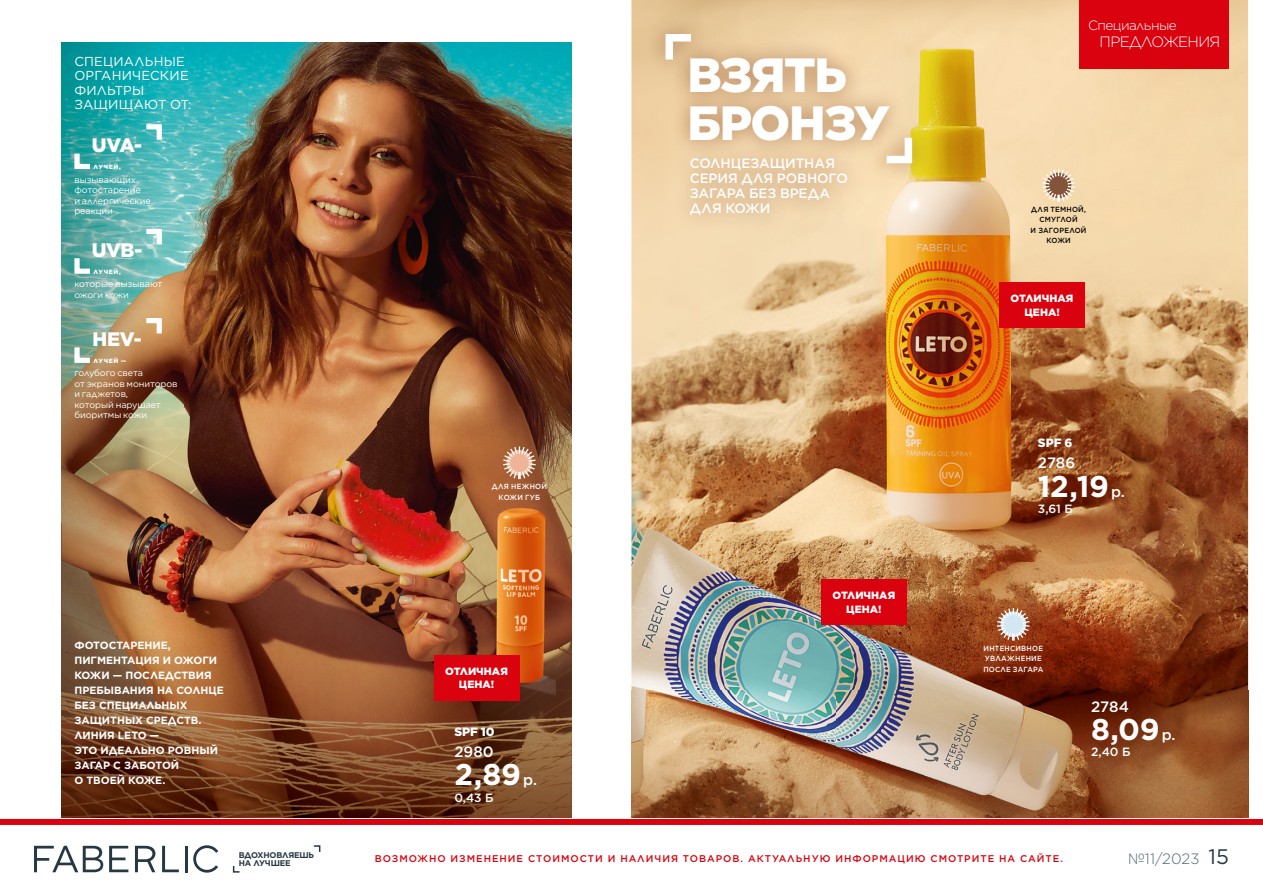
<style>
.page{position:relative;width:1263px;height:893px;background:#fff}
.page>*{position:absolute;margin:0;border:0;box-sizing:border-box;transform-origin:0 0}
.t1{font:900 48px/48px "Gotham";letter-spacing:-.03em;color:#fff}
.t2{font:700 30px "Gotham";letter-spacing:-.01em;color:#fff}
.t3{font:900 19.5px "Gotham";letter-spacing:-.015em;color:#fff}
.t4{font:500 15px "Gotham";color:#fff}
.t5{font:300 15px "Gotham";letter-spacing:-.04em;color:#fff}
.t6{font:300 15px "Gotham";color:#546670}
.t7{font:500 13.5px/15px "Gotham";letter-spacing:-.005em;color:#fff}
.t8{font:300 13.5px "Gotham";letter-spacing:-.04em;color:#fff}
.t9{font:12.9px/14.5px "Gotham";letter-spacing:.015em;color:#fff}
.t10{font:500 12px "Gotham";color:#fff}
.t11{font:900 12px "Gotham";color:#fff}
.t12{font:700 10.5px/15px "Gotham";color:#fff}
.t13{font:900 10.5px/13.5px "Gotham";color:#fff;text-align:center}
.t14{font:500 9.75px "Gotham";letter-spacing:.1em;color:#da020e}
.t15{font:9px/10.5px "Gotham";letter-spacing:-.01em;color:#fff}
.t16{font:700 8.25px/8.2px "Gotham";letter-spacing:-.02em;color:#263943}
.t17{font:500 7.35px/10.4px "Gotham";letter-spacing:.03em;color:#fff;text-align:center;scale:.95 1}
.t18{font:500 7.35px/10.4px "Gotham";letter-spacing:.025em;color:#000;text-align:center;scale:.95 1}
.t19{font:900 6.15px "Gotham";letter-spacing:.105em;color:#fff}
.s1{font-weight:500;font-size:15px}
.s2{font-weight:400;font-size:21px;color:#263943}
</style>
<div class="page">
<img style="left:184px;top:43px;width:388px;height:313px">
<img style="left:184px;top:356px;width:194px;height:262px">
<img style="left:378px;top:356px;width:194px;height:53px">
<img style="left:378px;top:409px;width:38px;height:209px">
<img style="left:555px;top:409px;width:17px;height:209px">
<img style="left:62px;top:43px;width:122px;height:575px">
<img style="left:62px;top:618px;width:255px;height:134px">
<img style="left:317px;top:618px;width:102px;height:200px">
<img style="left:521px;top:618px;width:51px;height:200px">
<img style="left:419px;top:744px;width:102px;height:74px">
<img style="left:184px;top:752px;width:133px;height:66px">
<img style="left:62px;top:752px;width:122px;height:66px">
<svg style="left:141px;top:122px;width:23px;height:23px"></svg>
<svg style="left:72px;top:148px;width:23px;height:24px"></svg>
<svg style="left:141px;top:226px;width:23px;height:24px"></svg>
<svg style="left:72px;top:253px;width:23px;height:23px"></svg>
<svg style="left:141px;top:315px;width:23px;height:24px"></svg>
<svg style="left:72px;top:342px;width:23px;height:23px"></svg>
<img style="left:416px;top:407px;width:139px;height:337px">
<svg style="left:502px;top:445px;width:35px;height:35px"></svg>
<img style="left:631px;top:0;width:617px;height:690px">
<img style="left:631px;top:690px;width:617px;height:128px">
<svg style="left:1041px;top:168px;width:35px;height:35px"></svg>
<svg style="left:996px;top:607px;width:35px;height:35px"></svg>
<img style="left:647px;top:15px;width:284px;height:217px">
<svg style="left:662px;top:30px;width:36px;height:37px"></svg>
<svg style="left:879px;top:130px;width:37px;height:37px"></svg>
<div style="left:999px;top:282px;width:86px;height:46px;background:#da020e"></div>
<div style="left:821px;top:579px;width:86px;height:46px;background:#da020e"></div>
<div style="left:434px;top:655px;width:85px;height:45px;background:#da020e"></div>
<div style="left:0;top:819px;width:1263px;height:6px;background:#da020e"></div>
<svg style="left:109px;top:846px;width:19px;height:26px"></svg>
<svg style="left:162px;top:846px;width:17px;height:26px"></svg>
<hr style="left:185px;top:846px;width:3px;height:26px;background:#263943">
<svg style="left:135px;top:846px;width:20px;height:26px"></svg>
<svg style="left:34px;top:846px;width:69px;height:26px"></svg>
<svg style="left:193px;top:845px;width:25px;height:28px"></svg>
<svg style="left:232px;top:866px;width:8px;height:7px"></svg>
<svg style="left:313px;top:845px;width:8px;height:7px"></svg>
<div style="left:1079px;top:0;width:150px;height:68px;background:#da020e"></div>
<p class="t9" style="left:74px;top:54px;width:119px">СПЕЦИАЛЬНЫЕ<br>ОРГАНИЧЕСКИЕ<br>ФИЛЬТРЫ<br>ЗАЩИЩАЮТ ОТ:</p>
<h3 class="t3" style="left:92px;top:132px;width:52px">UVA-</h3>
<p class="t19" style="left:93px;top:163px;width:29px">ЛУЧЕЙ,</p>
<p class="t15" style="left:74px;top:174px;width:78px">вызывающих фотостарение<br>и аллергические реакции</p>
<h3 class="t3" style="left:92px;top:237px;width:52px">UVB-</h3>
<p class="t19" style="left:93px;top:267px;width:29px">ЛУЧЕЙ,</p>
<p class="t15" style="left:74px;top:279px;width:90px">которые вызывают ожоги кожи</p>
<h3 class="t3" style="left:93px;top:326px;width:51px">НЕV-</h3>
<p class="t19" style="left:93px;top:357px;width:34px">ЛУЧЕЙ —</p>
<p class="t15" style="left:74px;top:368px;width:105px">голубого света<br>от экранов мониторов и гаджетов,<br>который нарушает биоритмы кожи</p>
<p class="t17" style="left:492px;top:481px;width:60px">ДЛЯ НЕЖНОЙ<br>КОЖИ ГУБ</p>
<h1 class="t1" style="left:687px;top:51px;width:204px">ВЗЯТЬ<br>БРОНЗУ</h1>
<p class="t7" style="left:690px;top:156px;width:159px">СОЛНЦЕЗАЩИТНАЯ<br>СЕРИЯ ДЛЯ РОВНОГО<br>ЗАГАРА БЕЗ ВРЕДА<br>ДЛЯ КОЖИ</p>
<p class="t8" style="left:1088px;top:17px;width:90px">Специальные</p>
<h3 class="t5" style="left:1099px;top:32px;width:122px">ПРЕДЛОЖЕНИЯ</h3>
<p class="t18" style="left:1031px;top:204px;width:60px">ДЛЯ ТЕМНОЙ,<br>СМУГЛОЙ<br>И ЗАГОРЕЛОЙ<br>КОЖИ</p>
<p class="t13" style="left:1011px;top:292px;width:64px">ОТЛИЧНАЯ<br>ЦЕНА!</p>
<p class="t11" style="left:1038px;top:435px;width:36px">SPF 6</p>
<h3 class="t4" style="left:1038px;top:453px;width:39px">2786</h3>
<h2 class="t2" style="left:1038px;top:466px;width:89px">12,19<span class="s1">р.</span></h2>
<p class="t10" style="left:1038px;top:501px;width:37px">3,61 Б</p>
<p class="t12" style="left:74px;top:638px;width:151px">ФОТОСТАРЕНИЕ,<br>ПИГМЕНТАЦИЯ И ОЖОГИ<br>КОЖИ — ПОСЛЕДСТВИЯ<br>ПРЕБЫВАНИЯ НА СОЛНЦЕ<br>БЕЗ СПЕЦИАЛЬНЫХ<br>ЗАЩИТНЫХ СРЕДСТВ.<br>ЛИНИЯ LETO —<br>ЭТО ИДЕАЛЬНО РОВНЫЙ<br>ЗАГАР С ЗАБОТОЙ<br>О ТВОЕЙ КОЖЕ.</p>
<p class="t13" style="left:445px;top:664px;width:64px">ОТЛИЧНАЯ<br>ЦЕНА!</p>
<p class="t11" style="left:454px;top:723px;width:42px">SPF 10</p>
<h3 class="t4" style="left:454px;top:742px;width:41px">2980</h3>
<h2 class="t2" style="left:454px;top:755px;width:84px">2,89<span class="s1">р.</span></h2>
<p class="t10" style="left:454px;top:789px;width:41px">0,43 Б</p>
<p class="t13" style="left:832px;top:589px;width:64px">ОТЛИЧНАЯ<br>ЦЕНА!</p>
<p class="t17" style="left:983px;top:643px;width:65px;text-align:left">ИНТЕНСИВНОЕ<br>УВЛАЖНЕНИЕ<br>ПОСЛЕ ЗАГАРА</p>
<p class="t16" style="left:239px;top:851px;width:77px">ВДОХНОВЛЯЕШЬ<br>НА ЛУЧШЕЕ</p>
<p class="t14" style="left:375px;top:852px;width:690px">ВОЗМОЖНО ИЗМЕНЕНИЕ СТОИМОСТИ И НАЛИЧИЯ ТОВАРОВ. АКТУАЛЬНУЮ ИНФОРМАЦИЮ СМОТРИТЕ НА САЙТЕ.</p>
<h3 class="t4" style="left:1091px;top:696px;width:39px">2784</h3>
<h2 class="t2" style="left:1091px;top:709px;width:86px">8,09<span class="s1">р.</span></h2>
<p class="t10" style="left:1091px;top:744px;width:41px">2,40 Б</p>
<h3 class="t6" style="left:1128px;top:849px;width:102px">№11/2023 <span class="s2">15</span></h3>
</div>
